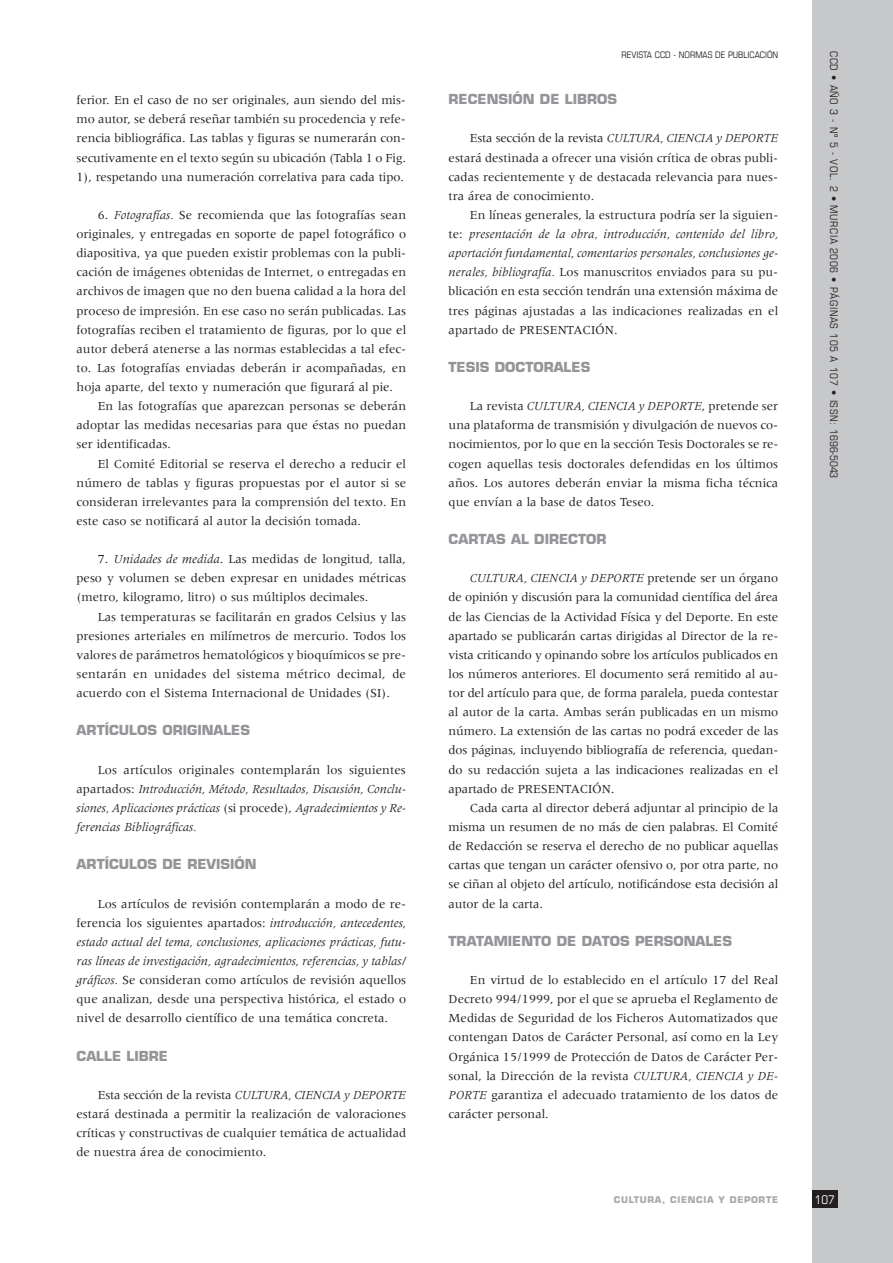
<style>
.page{position:relative;width:893px;height:1263px;background:#fff}
.page>*{position:absolute;margin:0;border:0;box-sizing:border-box;transform-origin:0 0}
.t1{font:700 13.5px "Eurostile";color:#939598}
.t2{font:12.75px/19.2px "Meridien";color:#231f20;text-align:justify}
.t3{font:italic 12.75px/19.2px "Meridien";color:#231f20;text-align:justify}
.t4{font:condensed 12px "Eurostile";color:#fff}
.t5{font:condensed 10.5px "Eurostile";letter-spacing:.055em;color:#231f20}
.t6{font:condensed 9px "Eurostile";color:#231f20}
.t7{font:700 9px "Eurostile";letter-spacing:.07em;color:#a8a9ad}
.s1{font-style:italic}
.s2{font-style:normal}
</style>
<div class="page">
<div style="left:812px;top:0;width:81px;height:1263px;background:#c7c8ca"></div>
<div style="left:812px;top:1191px;width:26px;height:17px;background:#231f20"></div>
<p class="t2" style="left:77px;top:91px;width:331px">ferior. En el caso de no ser originales, aun siendo del mis&shy;mo autor, se deberá reseñar también su procedencia y refe&shy;rencia bibliográfica. Las tablas y figuras se numerarán con&shy;secutivamente en el texto según su ubicación (Tabla 1 o Fig.<br>1), respetando una numeración correlativa para cada tipo.</p>
<p class="t2" style="left:77px;top:206px;width:331px;text-indent:21px">6. <span class="s1">Fotografías.</span> Se recomienda que las fotografías sean originales, y entregadas en soporte de papel fotográfico o diapositiva, ya que pueden existir problemas con la publi&shy;cación de imágenes obtenidas de Internet, o entregadas en archivos de imagen que no den buena calidad a la hora del proceso de impresión. En ese caso no serán publicadas. Las fotografías reciben el tratamiento de figuras, por lo que el autor deberá atenerse a las normas establecidas a tal efec&shy;to. Las fotografías enviadas deberán ir acompañadas, en hoja aparte, del texto y numeración que figurará al pie.</p>
<p class="t2" style="left:77px;top:397px;width:331px;text-indent:21px">En las fotografías que aparezcan personas se deberán adoptar las medidas necesarias para que éstas no puedan ser identificadas.</p>
<p class="t2" style="left:77px;top:455px;width:331px;text-indent:21px">El Comité Editorial se reserva el derecho a reducir el número de tablas y figuras propuestas por el autor si se consideran irrelevantes para la comprensión del texto. En este caso se notificará al autor la decisión tomada.</p>
<p class="t2" style="left:77px;top:550px;width:331px;text-indent:21px">7. <span class="s1">Unidades de medida</span>. Las medidas de longitud, talla, peso y volumen se deben expresar en unidades métricas (metro, kilogramo, litro) o sus múltiplos decimales.</p>
<p class="t2" style="left:77px;top:608px;width:331px;text-indent:21px">Las temperaturas se facilitarán en grados Celsius y las presiones arteriales en milímetros de mercurio. Todos los valores de parámetros hematológicos y bioquímicos se pre&shy;sentarán en unidades del sistema métrico decimal, de acuerdo con el Sistema Internacional de Unidades (SI).</p>
<p class="t1" style="left:77px;top:725px;width:175px">ARTÍCULOS ORIGINALES</p>
<p class="t3" style="left:77px;top:761px;width:331px;text-indent:21px"><span class="s2">Los artículos originales contemplarán los siguientes apartados:</span> Introducción, Método, Resultados, Discusión, Conclu&shy;siones, Aplicaciones prácticas <span class="s2">(si procede),</span> Agradecimientos y Re&shy;ferencias Bibliográficas.</p>
<p class="t1" style="left:77px;top:859px;width:182px">ARTÍCULOS DE REVISIÓN</p>
<p class="t2" style="left:77px;top:895px;width:331px;text-indent:21px">Los artículos de revisión contemplarán a modo de re&shy;ferencia los siguientes apartados: <span class="s1">introducción, antecedentes, estado actual del tema, conclusiones, aplicaciones prácticas, futu&shy;ras líneas de investigación, agradecimientos, referencias, y tablas/ gráficos.</span> Se consideran como artículos de revisión aquellos que analizan, desde una perspectiva histórica, el estado o nivel de desarrollo científico de una temática concreta.</p>
<p class="t1" style="left:77px;top:1050px;width:93px">CALLE LIBRE</p>
<p class="t2" style="left:77px;top:1086px;width:331px;text-indent:21px">Esta sección de la revista <span class="s1">CULTURA, CIENCIA y DEPORTE </span>estará destinada a permitir la realización de valoraciones críticas y constructivas de cualquier temática de actualidad de nuestra área de conocimiento.</p>
<p class="t6" style="left:622px;top:51px;width:158px">REVISTA CCD - NORMAS DE PUBLICACIÓN</p>
<p class="t1" style="left:449px;top:94px;width:170px">RECENSIÓN DE LIBROS</p>
<p class="t2" style="left:449px;top:130px;width:331px;text-indent:21px">Esta sección de la revista <span class="s1">CULTURA, CIENCIA y DEPORTE </span>estará destinada a ofrecer una visión crítica de obras publi&shy;cadas recientemente y de destacada relevancia para nues&shy;tra área de conocimiento.</p>
<p class="t2" style="left:449px;top:206px;width:331px;text-indent:21px">En líneas generales, la estructura podría ser la siguien&shy;te: <span class="s1">presentación de la obra, introducción, contenido del libro, aportación fundamental, comentarios personales, conclusiones ge&shy;nerales, bibliografía.</span> Los manuscritos enviados para su pu&shy;blicación en esta sección tendrán una extensión máxima de tres páginas ajustadas a las indicaciones realizadas en el apartado de PRESENTACIÓN.</p>
<p class="t1" style="left:449px;top:362px;width:143px">TESIS DOCTORALES</p>
<p class="t2" style="left:449px;top:397px;width:331px;text-indent:21px">La revista <span class="s1">CULTURA, CIENCIA y DEPORTE</span>, pretende ser una plataforma de transmisión y divulgación de nuevos co&shy;nocimientos, por lo que en la sección Tesis Doctorales se re&shy;cogen aquellas tesis doctorales defendidas en los últimos años. Los autores deberán enviar la misma ficha técnica que envían a la base de datos Teseo.</p>
<p class="t1" style="left:449px;top:534px;width:159px">CARTAS AL DIRECTOR</p>
<p class="t2" style="left:449px;top:570px;width:331px;text-indent:21px"><span class="s1">CULTURA, CIENCIA y DEPORTE</span> pretende ser un órgano de opinión y discusión para la comunidad científica del área de las Ciencias de la Actividad Física y del Deporte. En este apartado se publicarán cartas dirigidas al Director de la re&shy;vista criticando y opinando sobre los artículos publicados en los números anteriores. El documento será remitido al au&shy;tor del artículo para que, de forma paralela, pueda contestar al autor de la carta. Ambas serán publicadas en un mismo número. La extensión de las cartas no podrá exceder de las dos páginas, incluyendo bibliografía de referencia, quedan&shy;do su redacción sujeta a las indicaciones realizadas en el apartado de PRESENTACIÓN.</p>
<p class="t2" style="left:449px;top:799px;width:331px;text-indent:21px">Cada carta al director deberá adjuntar al principio de la misma un resumen de no más de cien palabras. El Comité de Redacción se reserva el derecho de no publicar aquellas cartas que tengan un carácter ofensivo o, por otra parte, no se ciñan al objeto del artículo, notificándose esta decisión al autor de la carta.</p>
<p class="t1" style="left:449px;top:936px;width:285px">TRATAMIENTO DE DATOS PERSONALES</p>
<p class="t2" style="left:449px;top:971px;width:331px;text-indent:21px">En virtud de lo establecido en el artículo 17 del Real Decreto 994/1999, por el que se aprueba el Reglamento de Medidas de Seguridad de los Ficheros Automatizados que contengan Datos de Carácter Personal, así como en la Ley Orgánica 15/1999 de Protección de Datos de Carácter Per&shy;sonal, la Dirección de la revista <span class="s1">CULTURA, CIENCIA y DE-PORTE</span> garantiza el adecuado tratamiento de los datos de carácter personal.</p>
<p class="t5" style="left:838px;top:51px;width:429px;rotate:90deg">CCD • AÑO 3 - Nº 5 - VOL. 2 • MURCIA 2006 • PÁGINAS 105 A 107 • ISSN: 1696-5043</p>
<p class="t7" style="left:614px;top:1196px;width:166px">CULTURA, CIENCIA Y DEPORTE</p>
<p class="t4" style="left:815px;top:1195px;width:22px">107</p>
</div>
